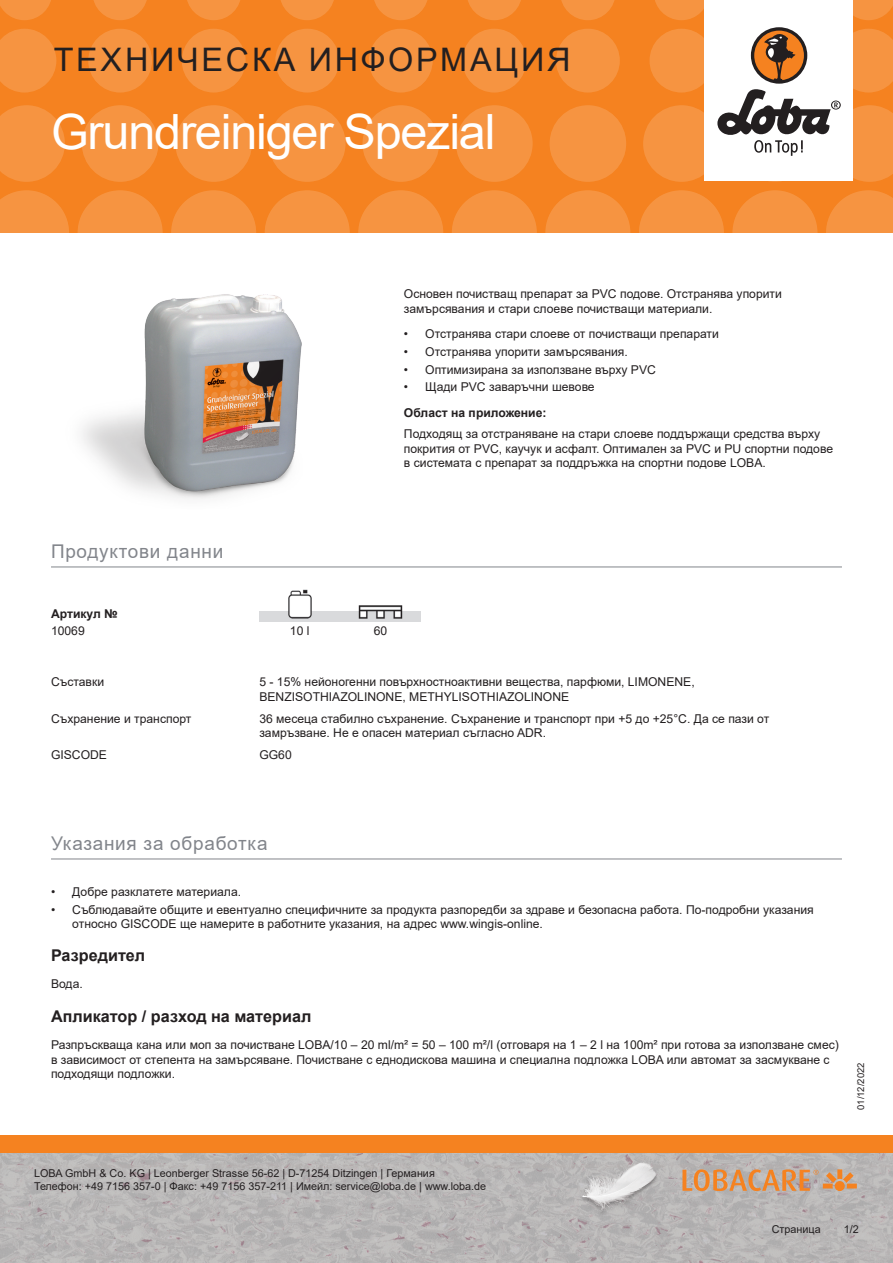
<style>
.page{position:relative;width:893px;height:1263px;background:#fff}
.page>*{position:absolute;margin:0;border:0;box-sizing:border-box;transform-origin:0 0}
.Produktname_Arial{font:48.6px "Arial";letter-spacing:-.025em;color:#fff}
.t1{font:32.4px "Arial";letter-spacing:.085em;color:#231f20}
.Titel_grau_Arial{font:18.9px "Arial";letter-spacing:.04em;color:#82858b}
.h1_Arial{font:700 16.2px "Arial";color:#231f20}
.Text_Arial{font:12.15px/14.5px "Arial";color:#231f20}
.Text_Bold_Arial{font:700 12.15px "Arial";color:#231f20}
.Text_zentriert_Arial{font:12.15px "Arial";color:#231f20}
.t2{font:10.8px/12.9px "Arial";color:#231f20}
.t3{font:9.45px "Arial";color:#231f20}
</style>
<div class="page">
<div style="left:0;top:0;width:893px;height:233px;background:#f58220"></div>
<svg style="left:0;top:190px;width:69px;height:43px"></svg>
<svg style="left:78px;top:190px;width:85px;height:85px;fill:#f69441"></svg>
<svg style="left:171px;top:190px;width:85px;height:85px;fill:#f69441"></svg>
<svg style="left:265px;top:190px;width:85px;height:85px;fill:#f69441"></svg>
<svg style="left:358px;top:190px;width:85px;height:85px;fill:#f69441"></svg>
<svg style="left:545px;top:190px;width:85px;height:85px;fill:#f69441"></svg>
<svg style="left:452px;top:190px;width:85px;height:85px;fill:#f69441"></svg>
<svg style="left:732px;top:190px;width:85px;height:85px;fill:#f69441"></svg>
<svg style="left:639px;top:190px;width:85px;height:85px;fill:#f69441"></svg>
<svg style="left:826px;top:190px;width:67px;height:43px"></svg>
<svg style="left:0;top:105px;width:65px;height:77px"></svg>
<svg style="left:82px;top:105px;width:76px;height:77px"></svg>
<svg style="left:175px;top:105px;width:77px;height:77px"></svg>
<svg style="left:269px;top:105px;width:76px;height:77px"></svg>
<svg style="left:456px;top:105px;width:77px;height:77px"></svg>
<svg style="left:362px;top:105px;width:77px;height:77px"></svg>
<svg style="left:550px;top:105px;width:76px;height:77px"></svg>
<svg style="left:0;top:29px;width:56px;height:63px"></svg>
<svg style="left:182px;top:29px;width:64px;height:63px"></svg>
<svg style="left:88px;top:29px;width:64px;height:63px"></svg>
<svg style="left:275px;top:29px;width:64px;height:63px"></svg>
<svg style="left:462px;top:29px;width:64px;height:63px"></svg>
<svg style="left:369px;top:29px;width:64px;height:63px"></svg>
<svg style="left:556px;top:29px;width:64px;height:63px"></svg>
<svg style="left:0;top:0;width:51px;height:20px"></svg>
<svg style="left:187px;top:0;width:53px;height:20px"></svg>
<svg style="left:468px;top:0;width:53px;height:20px"></svg>
<svg style="left:655px;top:0;width:49px;height:20px"></svg>
<svg style="left:93px;top:0;width:54px;height:20px"></svg>
<svg style="left:374px;top:0;width:54px;height:20px"></svg>
<svg style="left:281px;top:0;width:53px;height:20px"></svg>
<svg style="left:561px;top:0;width:54px;height:20px"></svg>
<svg style="left:853px;top:0;width:40px;height:20px"></svg>
<img style="left:0;top:1152px;width:893px;height:111px">
<div style="left:0;top:1135px;width:893px;height:17px;background:#f58220"></div>
<div style="left:704px;top:0;width:149px;height:181px;background:#fff"></div>
<svg style="left:643px;top:29px;width:250px;height:153px"></svg>
<img style="left:578px;top:1161px;width:82px;height:81px">
<svg style="left:682px;top:1169px;width:175px;height:22px;background:#cea07a"></svg>
<hr style="left:51px;top:858px;width:791px;height:1px;background:#82858b">
<hr style="left:51px;top:567px;width:791px;height:1px;background:#82858b">
<img style="left:288px;top:589px;width:115px;height:22px">
<img style="left:259px;top:611px;width:162px;height:11px">
<img style="left:82px;top:272px;width:240px;height:227px">
<h2 class="t1" style="left:54px;top:37px;width:518px">ТЕХНИЧЕСКА ИНФОРМАЦИЯ</h2>
<p class="Produktname_Arial" style="left:51px;top:99px;width:446px">Grundreiniger Spezial</p>
<p class="Text_Arial" style="left:404px;top:286px;width:379px">Основен почистващ препарат за PVC подове. Отстранява упорити замърсявания и стари слоеве почистващи материали.</p>
<p class="Text_Arial" style="left:404px;top:327px;width:317px">• Отстранява стари слоеве от почистващи препарати</p>
<p class="Text_Arial" style="left:404px;top:344px;width:225px">• Отстранява упорити замърсявания.</p>
<p class="Text_Arial" style="left:404px;top:362px;width:253px">• Оптимизирана за използване върху PVC</p>
<p class="Text_Arial" style="left:404px;top:379px;width:192px">• Щади PVC заваръчни шевове</p>
<p class="Text_Bold_Arial" style="left:404px;top:404px;width:144px">Област на приложение:</p>
<p class="Text_Arial" style="left:404px;top:427px;width:431px">Подходящ за отстраняване на стари слоеве поддържащи средства върху покрития от PVC, каучук и асфалт. Оптимален за PVC и PU спортни подове в системата с препарат за поддръжка на спортни подове LOBA.</p>
<p class="Titel_grau_Arial" style="left:51px;top:538px;width:174px">Продуктови данни</p>
<p class="Text_Bold_Arial" style="left:51px;top:605px;width:68px">Артикул №</p>
<p class="Text_Arial" style="left:51px;top:623px;width:35px">10069</p>
<p class="Text_zentriert_Arial" style="left:290px;top:622px;width:21px">10 l</p>
<p class="Text_zentriert_Arial" style="left:374px;top:622px;width:15px">60</p>
<p class="Text_Arial" style="left:51px;top:675px;width:55px">Съставки</p>
<p class="Text_Arial" style="left:259px;top:675px;width:437px">5 - 15% нейоногенни повърхностноактивни вещества, парфюми, LIMONENE,<br>BENZISOTHIAZOLINONE, METHYLISOTHIAZOLINONE</p>
<p class="Text_Arial" style="left:51px;top:711px;width:142px">Съхранение и транспорт</p>
<p class="Text_Arial" style="left:259px;top:711px;width:511px">36 месеца стабилно съхранение. Съхранение и транспорт при +5 до +25°C. Да се пази от замръзване. Не е опасен материал съгласно ADR.</p>
<p class="Text_Arial" style="left:51px;top:747px;width:58px">GISCODE</p>
<p class="Text_Arial" style="left:259px;top:747px;width:34px">GG60</p>
<p class="Titel_grau_Arial" style="left:51px;top:830px;width:218px">Указания за обработка</p>
<p class="Text_Arial" style="left:51px;top:884px;width:192px">• Добре разклатете материала.</p>
<p class="Text_Arial" style="left:72px;top:902px;width:743px;text-indent:-21px">• Съблюдавайте общите и евентуално специфичните за продукта разпоредби за здраве и безопасна работа. По-подробни указания относно GISCODE ще намерите в работните указания, на адрес www.wingis-online.</p>
<p class="h1_Arial" style="left:51px;top:944px;width:96px">Разредител</p>
<p class="Text_Arial" style="left:51px;top:976px;width:33px">Вода.</p>
<p class="h1_Arial" style="left:51px;top:1005px;width:262px">Апликатор / разход на материал</p>
<p class="Text_Arial" style="left:51px;top:1037px;width:789px">Разпръскваща кана или моп за почистване LOBA/10 – 20 ml/m² = 50 – 100 m²/l (отговаря на 1 – 2 l на 100m² при готова за използване смес) в зависимост от степента на замърсяване. Почистване с еднодискова машина и специална подложка LOBA или автомат за засмукване с подходящи подложки.</p>
<p class="t3" style="left:854px;top:1110px;width:49px;rotate:-90deg">01/12/2022</p>
<p class="t2" style="left:34px;top:1167px;width:454px">LOBA GmbH &amp; Co. KG | Leonberger Strasse 56-62 | D-71254 Ditzingen | Германия<br>Телефон: +49 7156 357-0 | Факс: +49 7156 357-211 | Имейл: service@loba.de | www.loba.de</p>
<p class="t2" style="left:772px;top:1222px;width:50px">Страница</p>
<p class="t2" style="left:844px;top:1222px;width:17px">1/2</p>
</div>
